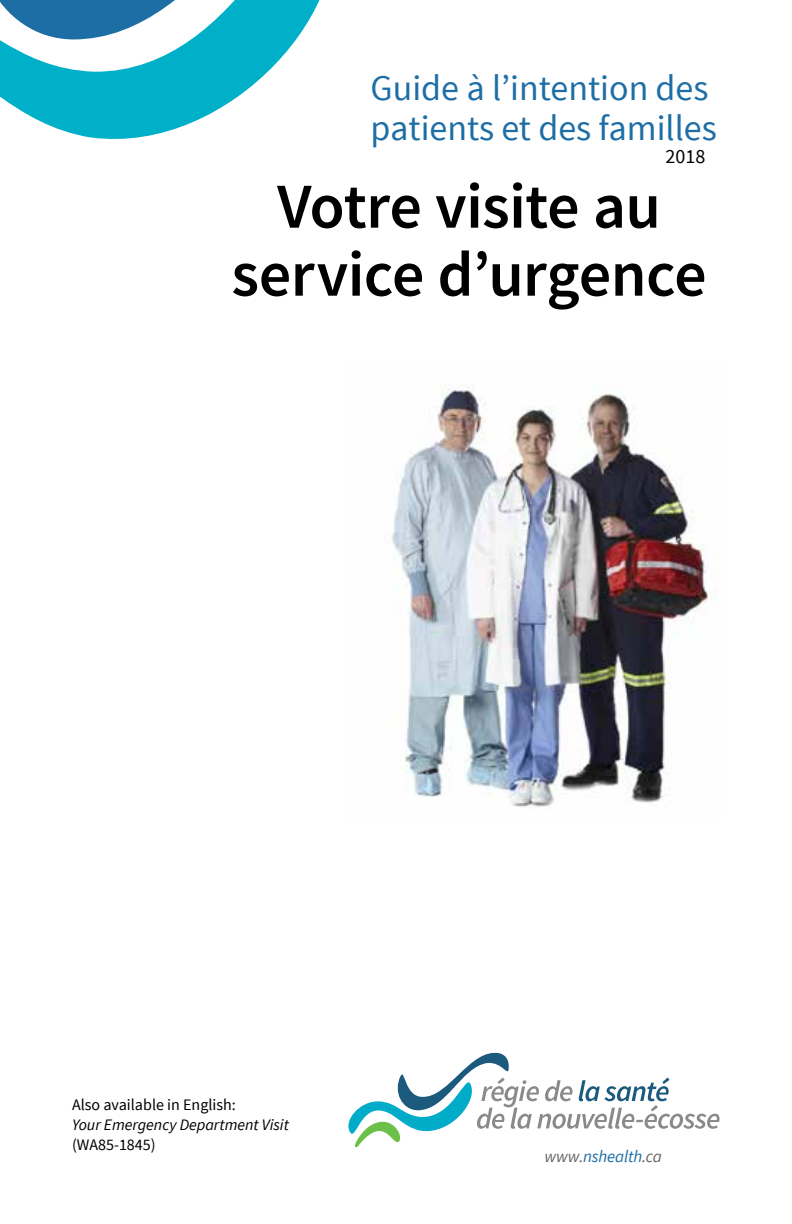
<style>
.page{position:relative;width:792px;height:1224px;background:#fff}
.page>*{position:absolute;margin:0;border:0;box-sizing:border-box;transform-origin:0 0}
.Pamphlet_Title{font:600 64px "Source Sans Pro";letter-spacing:-.01em;color:#000}
.t1{font:36px "Source Sans Pro";color:#1e6ea6}
.page{font:20px "Source Sans Pro";color:#000}
.t2{font:italic 17px "Source Sans Pro";letter-spacing:-.01em;color:#1e6ea6}
.body_text{font:italic 16px/20px "Source Sans Pro";color:#000}
.body_text-2{font:16px "Source Sans Pro";color:#000}
.s1{font-style:normal}
.s2{color:#636466}
</style>
<div class="page">
<img style="left:392px;top:384px;width:325px;height:423px">
<svg style="left:0;top:0;width:320px;height:139px"></svg>
<svg style="left:348px;top:1052px;width:372px;height:96px"></svg>
<p class="t1" style="left:371px;top:66px;width:339px">Guide à l’intention des</p>
<p class="t1" style="left:371px;top:106px;width:348px">patients et des familles</p>
<p class="page" style="left:666px;top:144px;width:41px">2018</p>
<p class="Pamphlet_Title" style="left:277px;top:166px;width:385px">Votre visite au</p>
<p class="Pamphlet_Title" style="left:231px;top:234px;width:477px">service d’urgence</p>
<p class="body_text-2" style="left:72px;top:1095px;width:165px">Also available in English:</p>
<p class="body_text" style="left:72px;top:1115px;width:218px">Your Emergency Department Visit <span class="s1">(WA85-1845)</span></p>
<p class="t2" style="left:544px;top:1146px;width:119px"><span class="s2">www.</span>nshealth<span class="s2">.ca</span></p>
</div>
